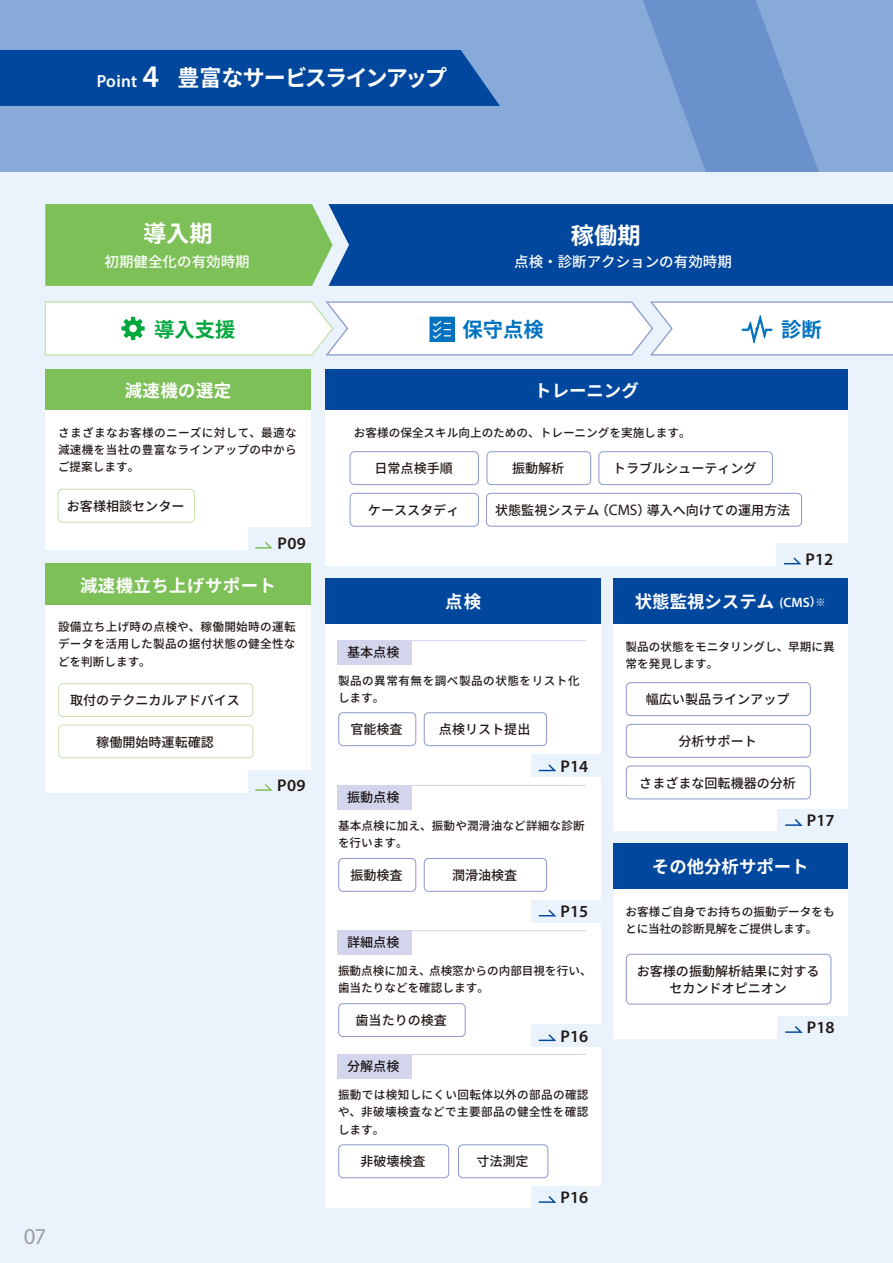
<style>
.page{position:relative;width:893px;height:1263px;background:#fff}
.page>*{position:absolute;margin:0;border:0;box-sizing:border-box;transform-origin:0 0}
.t1{font:700 23.25px "Noto Sans CJ Kjp";color:#fff}
.t2{font:22.8px "Myriad Pro";color:#a0a0a1}
.t3{font:700 22.5px "Noto Sans CJ Kjp";letter-spacing:-.065em;color:#fff}
.t4{font:700 20.25px "Noto Sans CJ Kjp";color:#0072bf}
.t5{font:700 20.25px "Noto Sans CJ Kjp";color:#00a73c}
.t6{font:700 17.4px "Noto Sans CJ Kjp";color:#fff}
.t7{font:700 17.4px "Noto Sans CJ Kjp";letter-spacing:.025em;color:#fff}
.t8{font:600 16.95px "Myriad Pro";color:#231916}
.t9{font:500 14.55px "Noto Sans CJ Kjp";color:#fff}
.t10{font:500 13.05px/17.4px "Noto Sans CJ Kjp";color:#231916;text-align:center}
.t11{font:500 11.55px/17.4px "Noto Sans CJ Kjp";letter-spacing:.015em;color:#231916}
.t12{font:500 11.55px/17.4px "Noto Sans CJ Kjp";letter-spacing:.04em;color:#231916}
.s1{font-family:"Myriad Pro";font-weight:600;font-size:17.55px}
.s2{font-family:"Myriad Pro";font-weight:600;font-size:31.65px}
.s3{font-family:"Myriad Pro";font-weight:400;font-size:15.3px}
.s4{font-family:"Myriad Pro";font-weight:600;font-size:13.65px}
.s5{font-size:11.55px}
</style>
<div class="page">
<svg style="left:0;top:0;width:893px;height:172px;fill:#88aad9"></svg>
<div style="left:0;top:172px;width:893px;height:1091px;background:#eaf2fb"></div>
<div style="left:325px;top:621px;width:276px;height:587px;background:#fff"></div>
<div style="left:45px;top:369px;width:266px;height:41px;background:#7ec058"></div>
<div style="left:45px;top:563px;width:266px;height:42px;background:#7ec058"></div>
<div style="left:325px;top:579px;width:276px;height:45px;background:#00479d"></div>
<div style="left:338px;top:641px;width:74px;height:24px;background:#d2d5ec"></div>
<div style="left:338px;top:785px;width:74px;height:25px;background:#d2d5ec"></div>
<div style="left:338px;top:931px;width:74px;height:24px;background:#d2d5ec"></div>
<div style="left:338px;top:1054px;width:74px;height:25px;background:#d2d5ec"></div>
<div style="left:325px;top:369px;width:523px;height:41px;background:#00479d"></div>
<div style="left:45px;top:204px;width:283px;height:82px;background:#7ec058"></div>
<div style="left:328px;top:204px;width:565px;height:82px;background:#00479d"></div>
<hr style="left:338px;top:640px;width:248px;height:1px;background:#d2d5ec">
<hr style="left:338px;top:785px;width:248px;height:1px;background:#d2d5ec">
<hr style="left:338px;top:930px;width:248px;height:1px;background:#d2d5ec">
<hr style="left:338px;top:1054px;width:248px;height:1px;background:#d2d5ec">
<div style="left:613px;top:624px;width:235px;height:207px;background:#fff"></div>
<div style="left:613px;top:579px;width:235px;height:45px;background:#00479d"></div>
<div style="left:613px;top:889px;width:235px;height:150px;background:#fff"></div>
<div style="left:613px;top:843px;width:235px;height:46px;background:#00479d"></div>
<div style="left:325px;top:410px;width:523px;height:156px;background:#fff"></div>
<div style="left:45px;top:410px;width:266px;height:140px;background:#fff"></div>
<div style="left:45px;top:605px;width:266px;height:187px;background:#fff"></div>
<div style="left:248px;top:527px;width:63px;height:23px;background:#eaf2fb"></div>
<svg style="left:255px;top:541px;width:18px;height:8px"></svg>
<div style="left:248px;top:770px;width:63px;height:23px;background:#eaf2fb"></div>
<svg style="left:255px;top:784px;width:18px;height:7px"></svg>
<div style="left:776px;top:543px;width:72px;height:23px;background:#eaf2fb"></div>
<svg style="left:783px;top:557px;width:19px;height:8px"></svg>
<div style="left:531px;top:754px;width:71px;height:23px;background:#eaf2fb"></div>
<svg style="left:538px;top:764px;width:18px;height:8px"></svg>
<div style="left:531px;top:899px;width:71px;height:23px;background:#eaf2fb"></div>
<svg style="left:538px;top:909px;width:18px;height:8px"></svg>
<div style="left:531px;top:1024px;width:71px;height:23px;background:#eaf2fb"></div>
<svg style="left:538px;top:1034px;width:18px;height:8px"></svg>
<div style="left:531px;top:1186px;width:71px;height:23px;background:#eaf2fb"></div>
<svg style="left:538px;top:1196px;width:18px;height:7px"></svg>
<div style="left:58px;top:489px;width:137px;height:33px;border:1px solid #c6e0ae;border-radius:4px"></div>
<div style="left:58px;top:683px;width:195px;height:34px;border:1px solid #c6e0ae;border-radius:4px"></div>
<div style="left:58px;top:724px;width:195px;height:34px;border:1px solid #c6e0ae;border-radius:4px"></div>
<div style="left:338px;top:712px;width:78px;height:34px;border:1px solid #8c98cc;border-radius:4px"></div>
<div style="left:424px;top:712px;width:123px;height:34px;border:1px solid #8c98cc;border-radius:4px"></div>
<div style="left:338px;top:858px;width:78px;height:34px;border:1px solid #8c98cc;border-radius:4px"></div>
<div style="left:424px;top:858px;width:123px;height:34px;border:1px solid #8c98cc;border-radius:4px"></div>
<div style="left:338px;top:1144px;width:111px;height:34px;border:1px solid #8c98cc;border-radius:4px"></div>
<div style="left:458px;top:1144px;width:90px;height:34px;border:1px solid #8c98cc;border-radius:4px"></div>
<div style="left:338px;top:1003px;width:127px;height:34px;border:1px solid #8c98cc;border-radius:4px"></div>
<div style="left:778px;top:809px;width:71px;height:23px;background:#eaf2fb"></div>
<svg style="left:785px;top:819px;width:18px;height:7px"></svg>
<div style="left:626px;top:682px;width:185px;height:34px;border:1px solid #8c98cc;border-radius:4px"></div>
<div style="left:626px;top:724px;width:185px;height:34px;border:1px solid #8c98cc;border-radius:4px"></div>
<div style="left:626px;top:766px;width:185px;height:33px;border:1px solid #8c98cc;border-radius:4px"></div>
<div style="left:778px;top:1016px;width:71px;height:23px;background:#eaf2fb"></div>
<svg style="left:785px;top:1026px;width:18px;height:7px"></svg>
<div style="left:626px;top:954px;width:205px;height:50px;border:1px solid #8c98cc;border-radius:4px"></div>
<div style="left:350px;top:451px;width:129px;height:34px;border:1px solid #8c98cc;border-radius:4px"></div>
<div style="left:487px;top:451px;width:104px;height:34px;border:1px solid #8c98cc;border-radius:4px"></div>
<div style="left:350px;top:493px;width:129px;height:34px;border:1px solid #8c98cc;border-radius:4px"></div>
<div style="left:486px;top:493px;width:316px;height:34px;border:1px solid #8c98cc;border-radius:4px"></div>
<div style="left:598px;top:451px;width:175px;height:34px;border:1px solid #8c98cc;border-radius:4px"></div>
<svg style="left:44px;top:301px;width:849px;height:55px"></svg>
<div style="left:0;top:50px;width:500px;height:56px;background:#00479d"></div>
<h3 class="t3" style="left:97px;top:65px;width:352px"><span class="s1">Point</span> <span class="s2">4</span> 豊富なサービスラインアップ</h3>
<h1 class="t1" style="left:143px;top:221px;width:71px">導入期</h1>
<p class="t9" style="left:105px;top:254px;width:147px">初期健全化の有効時期</p>
<h1 class="t1" style="left:571px;top:223px;width:71px">稼働期</h1>
<p class="t9" style="left:514px;top:254px;width:219px">点検・診断アクションの有効時期</p>
<h3 class="t5" style="left:154px;top:318px;width:83px">導入支援</h3>
<h3 class="t4" style="left:463px;top:318px;width:83px">保守点検</h3>
<h3 class="t4" style="left:781px;top:318px;width:42px">診断</h3>
<h2 class="t2" style="left:24px;top:1222px;width:24px">07</h2>
<h3 class="t6" style="left:125px;top:380px;width:108px">減速機の選定</h3>
<h3 class="t6" style="left:534px;top:380px;width:106px">トレーニング</h3>
<p class="t11" style="left:58px;top:424px;width:240px;text-align:justify">さまざまなお客様のニーズに対して、最適な減速機を当社の豊富なラインアップの中からご提案します。</p>
<p class="t11" style="left:354px;top:424px;width:338px">お客様の保全スキル向上のための、トレーニングを実施します。</p>
<p class="t10" style="left:613px;top:460px;width:145px">トラブルシューティング</p>
<p class="t10" style="left:374px;top:460px;width:80px">日常点検手順</p>
<p class="t10" style="left:512px;top:460px;width:54px">振動解析</p>
<p class="t10" style="left:368px;top:502px;width:93px">ケーススタディ</p>
<p class="t10" style="left:495px;top:502px;width:297px">状態監視システム（<span class="s3">CMS</span>）導入へ向けての運用方法</p>
<p class="t10" style="left:67px;top:498px;width:119px">お客様相談センター</p>
<h3 class="t8" style="left:277px;top:532px;width:30px">P09</h3>
<h3 class="t7" style="left:80px;top:575px;width:197px">減速機立ち上げサポート</h3>
<p class="t11" style="left:58px;top:618px;width:239px;text-align:justify">設備立ち上げ時の点検や、稼働開始時の運転データを活用した製品の据付状態の健全性などを判断します。</p>
<p class="t10" style="left:70px;top:692px;width:171px">取付のテクニカルアドバイス</p>
<p class="t10" style="left:96px;top:733px;width:119px">稼働開始時運転確認</p>
<h3 class="t8" style="left:277px;top:775px;width:30px">P09</h3>
<p class="t10" style="left:347px;top:644px;width:54px">基本点検</p>
<h3 class="t6" style="left:445px;top:592px;width:38px">点検</h3>
<p class="t12" style="left:338px;top:672px;width:243px">製品の異常有無を調べ製品の状態をリスト化します。</p>
<p class="t10" style="left:439px;top:721px;width:93px">点検リスト提出</p>
<p class="t10" style="left:350px;top:721px;width:54px">官能検査</p>
<p class="t10" style="left:347px;top:789px;width:54px">振動点検</p>
<h3 class="t8" style="left:560px;top:755px;width:29px">P14</h3>
<p class="t11" style="left:338px;top:817px;width:248px">基本点検に加え、振動や潤滑油など詳細な診断を行います。</p>
<p class="t10" style="left:452px;top:867px;width:67px">潤滑油検査</p>
<p class="t10" style="left:350px;top:867px;width:54px">振動検査</p>
<p class="t10" style="left:347px;top:934px;width:54px">詳細点検</p>
<h3 class="t8" style="left:560px;top:900px;width:29px">P15</h3>
<p class="t11" style="left:338px;top:962px;width:255px">振動点検に加え、点検窓からの内部目視を行い、歯当たりなどを確認します。</p>
<p class="t10" style="left:356px;top:1012px;width:93px">歯当たりの検査</p>
<h3 class="t8" style="left:560px;top:1025px;width:29px">P16</h3>
<p class="t10" style="left:347px;top:1058px;width:54px">分解点検</p>
<p class="t11" style="left:338px;top:1086px;width:252px;text-align:justify">振動では検知しにくい回転体以外の部品の確認や、非破壊検査などで主要部品の健全性を確認します。</p>
<p class="t10" style="left:360px;top:1153px;width:67px">非破壊検査</p>
<p class="t10" style="left:476px;top:1153px;width:54px">寸法測定</p>
<h3 class="t8" style="left:560px;top:1187px;width:29px">P16</h3>
<h3 class="t8" style="left:806px;top:548px;width:29px">P12</h3>
<h3 class="t6" style="left:635px;top:592px;width:192px">状態監視システム <span class="s4">(CMS</span><span class="s5">）</span><sup>※</sup></h3>
<p class="t11" style="left:626px;top:638px;width:211px">製品の状態をモニタリングし、早期に異常を発見します。</p>
<p class="t10" style="left:646px;top:691px;width:145px">幅広い製品ラインアップ</p>
<p class="t10" style="left:678px;top:733px;width:80px">分析サポート</p>
<p class="t10" style="left:639px;top:774px;width:158px">さまざまな回転機器の分析</p>
<h3 class="t8" style="left:807px;top:810px;width:29px">P17</h3>
<h3 class="t6" style="left:652px;top:857px;width:158px">その他分析サポート</h3>
<p class="t11" style="left:626px;top:903px;width:211px">お客様ご自身でお持ちの振動データをもとに当社の診断見解をご提供します。</p>
<p class="t10" style="left:637px;top:963px;width:184px">お客様の振動解析結果に対するセカンドオピニオン</p>
<h3 class="t8" style="left:807px;top:1017px;width:29px">P18</h3>
</div>
